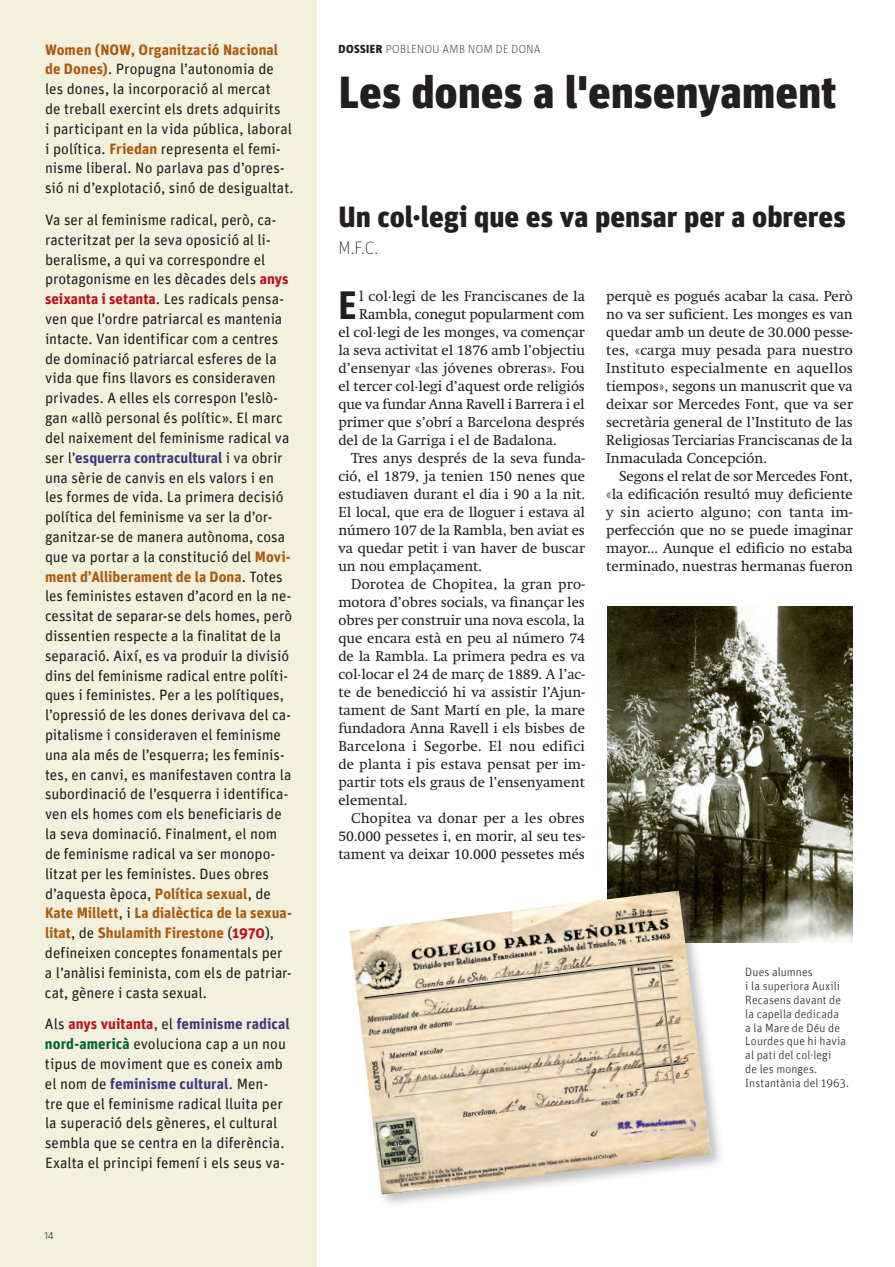
<style>
.page{position:relative;width:895px;height:1267px;background:#fff}
.page>*{position:absolute;margin:0;border:0;box-sizing:border-box;transform-origin:0 0}
.t1{font:900 45px "Unit";letter-spacing:-.005em;color:#231f20}
.t2{font:700 40.95px "Taz";color:#231f20}
.t3{font:900 29.25px "Unit";color:#231f20}
.t4{font:100 18px "Unit";color:#231f20}
.t5{font:15px/19.8px "Unit";color:#231f20}
.t6{font:14.25px/18px "Swift";color:#231f20;text-align:justify}
.t7{font:14.25px "Swift";letter-spacing:.025em;color:#231f20}
.t8{font:300 12px/13.8px "Unit";letter-spacing:.01em;color:#231f20}
.t9{font:200 12px "Taz";letter-spacing:.04em;color:#231f20}
.t10{font:300 10.5px "Taz";color:#231f20}
.s1{font-weight:700;color:#ad590e}
.s2{font-weight:700;color:#bb1018}
.s3{font-weight:700;color:#423a81}
.s4{font-weight:700;color:#00642e}
.s5{font-weight:800}
</style>
<div class="page">
<div style="left:0;top:0;width:317px;height:1266px;background:#f3f1dd"></div>
<img style="left:607px;top:606px;width:246px;height:336px">
<div style="left:347px;top:888px;width:379px;height:320px;background:#808285;opacity:.5"></div>
<img style="left:349px;top:890px;width:362px;height:304px">
<p class="t5" style="left:45px;top:41px;width:250px"><span class="s1">Women (NOW, Organització Nacional de Dones)</span>. Propugna l’autonomia de les dones, la incorporació al mercat<br>de treball exercint els drets adquirits<br>i participant en la vida pública, laboral i política. <span class="s1">Friedan</span> representa el femi&shy;nisme liberal. No parlava pas d’opres&shy;sió ni d’explotació, sinó de desigualtat.</p>
<p class="t5" style="left:45px;top:211px;width:249px">Va ser al feminisme radical, però, ca&shy;racteritzat per la seva oposició al li&shy;beralisme, a qui va correspondre el protagonisme en les dècades dels <span class="s2">anys seixanta i setanta</span>. Les radicals pensa&shy;ven que l’ordre patriarcal es mantenia intacte. Van identificar com a centres de dominació patriarcal esferes de la vida que fins llavors es consideraven privades. A elles els correspon l’eslò&shy;gan «allò personal és polític». El marc del naixement del feminisme radical va ser l’<span class="s3">esquerra contracultural</span> i va obrir una sèrie de canvis en els valors i en les formes de vida. La primera decisió política del feminisme va ser la d’or&shy;ganitzar-se de manera autònoma, cosa que va portar a la constitució del <span class="s1">Movi&shy;ment d’Alliberament de la Dona</span>. Totes les feministes estaven d’acord en la ne&shy;cessitat de separar-se dels homes, però dissentien respecte a la finalitat de la separació. Així, es va produir la divisió dins del feminisme radical entre políti&shy;ques i feministes. Per a les polítiques, l’opressió de les dones derivava del ca&shy;pitalisme i consideraven el feminisme una ala més de l’esquerra; les feminis&shy;tes, en canvi, es manifestaven contra la subordinació de l’esquerra i identifica&shy;ven els homes com els beneficiaris de la seva dominació. Finalment, el nom de feminisme radical va ser monopo&shy;litzat per les feministes. Dues obres d’aquesta època, <span class="s1">Política sexual</span>, de <span class="s1">Kate Millett</span>, i <span class="s1">La dialèctica de la sexua&shy;litat</span>, de <span class="s1">Shulamith Firestone</span> (<span class="s2">1970</span>), defineixen conceptes fonamentals per a l’anàlisi feminista, com els de patriar&shy;cat, gènere i casta sexual.</p>
<p class="t5" style="left:45px;top:1015px;width:246px">Als <span class="s2">anys vuitanta</span>, el <span class="s3">feminisme radical </span><span class="s4">nord-americà</span> evoluciona cap a un nou tipus de moviment que es coneix amb el nom de <span class="s3">feminisme cultural</span>. Men&shy;tre que el feminisme radical lluita per la superació dels gèneres, el cultural sembla que se centra en la diferència.<br>Exalta el principi femení i els seus va-</p>
<p class="t10" style="left:44px;top:1229px;width:10px">14</p>
<p class="t9" style="left:338px;top:42px;width:204px"><span class="s5">DOSSIER</span> POBLENOU AMB NOM DE DONA</p>
<h1 class="t1" style="left:338px;top:64px;width:500px">Les dones a l'ensenyament</h1>
<h3 class="t3" style="left:338px;top:199px;width:509px">Un col·legi que es va pensar per a obreres</h3>
<p class="t4" style="left:338px;top:239px;width:41px">M.F.C.</p>
<h2 class="t2" style="left:338px;top:282px;width:19px">E</h2>
<p class="t6" style="left:359px;top:287px;width:227px">l col·legi de les Franciscanes de la</p>
<p class="t6" style="left:359px;top:305px;width:227px">Rambla, conegut popularment com</p>
<p class="t6" style="left:338px;top:323px;width:248px">el col·legi de les monges, va començar</p>
<p class="t6" style="left:338px;top:341px;width:248px">la seva activitat el 1876 amb l’objectiu</p>
<p class="t6" style="left:338px;top:359px;width:248px">d’ensenyar «las jóvenes obreras». Fou</p>
<p class="t6" style="left:338px;top:377px;width:248px">el tercer col·legi d’aquest orde religiós</p>
<p class="t6" style="left:338px;top:395px;width:248px">que va fundar Anna Ravell i Barrera i el</p>
<p class="t6" style="left:338px;top:413px;width:248px">primer que s’obrí a Barcelona després</p>
<p class="t6" style="left:338px;top:431px;width:220px">del de la Garriga i el de Badalona.</p>
<p class="t6" style="left:351px;top:449px;width:235px">Tres anys després de la seva funda-</p>
<p class="t6" style="left:338px;top:467px;width:248px">ció, el 1879, ja tenien 150 nenes que</p>
<p class="t6" style="left:338px;top:485px;width:248px">estudiaven durant el dia i 90 a la nit.</p>
<p class="t6" style="left:338px;top:503px;width:248px">El local, que era de lloguer i estava al</p>
<p class="t6" style="left:338px;top:521px;width:248px">número 107 de la Rambla, ben aviat es</p>
<p class="t6" style="left:338px;top:539px;width:248px">va quedar petit i van haver de buscar</p>
<p class="t6" style="left:338px;top:557px;width:145px">un nou emplaçament.</p>
<p class="t6" style="left:351px;top:575px;width:235px">Dorotea de Chopitea, la gran pro-</p>
<p class="t6" style="left:338px;top:593px;width:248px">motora d’obres socials, va finançar les</p>
<p class="t6" style="left:338px;top:611px;width:248px">obres per construir una nova escola, la</p>
<p class="t6" style="left:338px;top:629px;width:248px">que encara està en peu al número 74</p>
<p class="t6" style="left:338px;top:647px;width:248px">de la Rambla. La primera pedra es va</p>
<p class="t6" style="left:338px;top:665px;width:248px">col·locar el 24 de març de 1889. A l’ac-</p>
<p class="t6" style="left:338px;top:683px;width:248px">te de benedicció hi va assistir l’Ajun-</p>
<p class="t6" style="left:338px;top:701px;width:248px">tament de Sant Martí en ple, la mare</p>
<p class="t6" style="left:338px;top:719px;width:248px">fundadora Anna Ravell i els bisbes de</p>
<p class="t7" style="left:338px;top:738px;width:248px">Barcelona i Segorbe. El nou edifici</p>
<p class="t6" style="left:338px;top:755px;width:248px">de planta i pis estava pensat per im-</p>
<p class="t6" style="left:338px;top:773px;width:248px">partir tots els graus de l’ensenyament</p>
<p class="t6" style="left:338px;top:791px;width:70px">elemental.</p>
<p class="t6" style="left:351px;top:809px;width:235px">Chopitea va donar per a les obres</p>
<p class="t6" style="left:338px;top:827px;width:248px">50.000 pessetes i, en morir, al seu tes-</p>
<p class="t6" style="left:338px;top:845px;width:248px">tament va deixar 10.000 pessetes més</p>
<p class="t6" style="left:606px;top:287px;width:248px">perquè es pogués acabar la casa. Però no va ser suficient. Les monges es van quedar amb un deute de 30.000 pesse&shy;tes, «carga muy pesada para nuestro Instituto especialmente en aquellos tiempos», segons un manuscrit que va deixar sor Mercedes Font, que va ser secretària general de l’Instituto de las Religiosas Terciarias Franciscanas de la Inmaculada Concepción.</p>
<p class="t6" style="left:606px;top:467px;width:248px;text-indent:13px">Segons el relat de sor Mercedes Font, «la edificación resultó muy deficiente y sin acierto alguno; con tanta im&shy;perfección que no se puede imaginar mayor... Aunque el edificio no estaba terminado, nuestras hermanas fueron</p>
<p class="t8" style="left:745px;top:966px;width:105px">Dues alumnes<br>i la superiora Auxili<br>Recasens davant de la capella dedicada<br>a la Mare de Déu de<br>Lourdes que hi havia al pati del col·legi<br>de les monges.<br>Instantània del 1963.</p>
</div>
